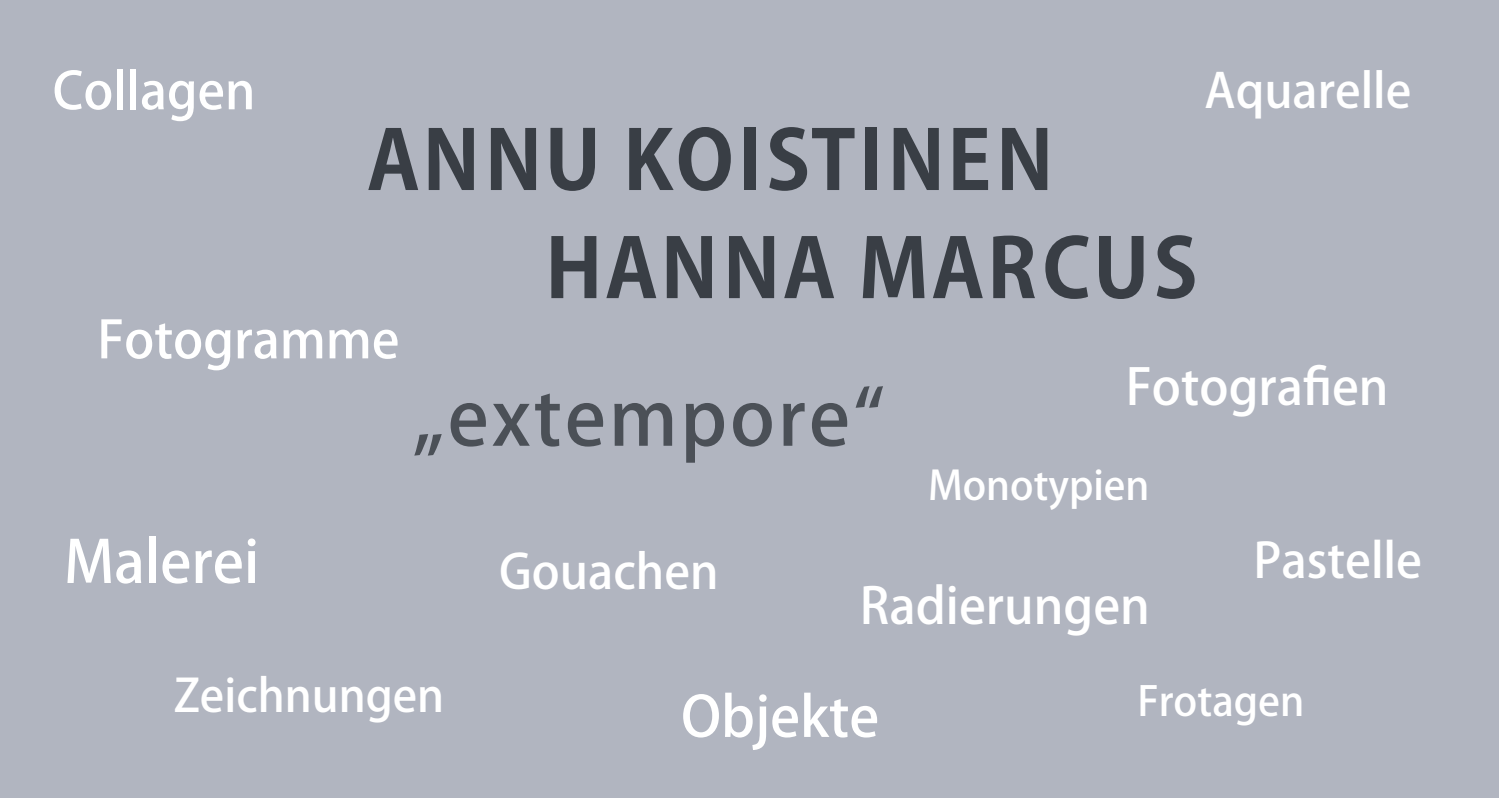
<style>
.page{position:relative;width:1499px;height:798px;background:#fff}
.page>*{position:absolute;margin:0;border:0;box-sizing:border-box;transform-origin:0 0}
.t1{font:700 80.55px/108px "Koz Go Pro";letter-spacing:.03em;color:#393e45}
.t2{font:500 76.05px "Koz Go Pro";letter-spacing:.04em;color:#393e45}
.t3{font:500 57.6px "Koz Go Pr 6 N";color:#fff}
.t4{font:500 55.12px "Koz Go Pr 6 N";color:#fff}
.t5{font:500 51.07px "Koz Go Pr 6 N";color:#fff}
.t6{font:500 50.62px "Koz Go Pr 6 N";color:#fff}
.t7{font:500 49.5px "Koz Go Pr 6 N";color:#fff}
.t8{font:500 47.7px "Koz Go Pr 6 N";color:#fff}
.t9{font:500 47.48px "Koz Go Pr 6 N";color:#fff}
.t10{font:500 47.25px "Koz Go Pr 6 N";color:#fff}
.t11{font:500 45px "Koz Go Pr 6 N";color:#fff}
.t12{font:500 40.5px "Koz Go Pr 6 N";color:#fff}
.t13{font:500 39.82px "Koz Go Pr 6 N";color:#fff}
</style>
<div class="page">
<div style="left:0;top:0;width:1499px;height:797px;background:#b1b5c0"></div>
<p class="t6" style="left:53px;top:62px;width:204px">Collagen</p>
<p class="t1" style="left:545px;top:111px;width:654px;text-indent:-179px">ANNU KOISTINEN<br>HANNA MARCUS</p>
<p class="t10" style="left:1204px;top:64px;width:208px">Aquarelle</p>
<p class="t5" style="left:97px;top:311px;width:304px">Fotogramme</p>
<p class="t3" style="left:64px;top:529px;width:197px">Malerei</p>
<p class="t2" style="left:413px;top:369px;width:473px">„extempore“</p>
<p class="t7" style="left:1126px;top:359px;width:264px">Fotografien</p>
<p class="t13" style="left:928px;top:462px;width:223px">Monotypien</p>
<p class="t9" style="left:499px;top:544px;width:221px">Gouachen</p>
<p class="t7" style="left:860px;top:577px;width:292px">Radierungen</p>
<p class="t8" style="left:1253px;top:534px;width:170px">Pastelle</p>
<p class="t11" style="left:174px;top:670px;width:272px">Zeichnungen</p>
<p class="t4" style="left:681px;top:685px;width:200px">Objekte</p>
<p class="t12" style="left:1137px;top:678px;width:168px">Frotagen</p>
</div>
